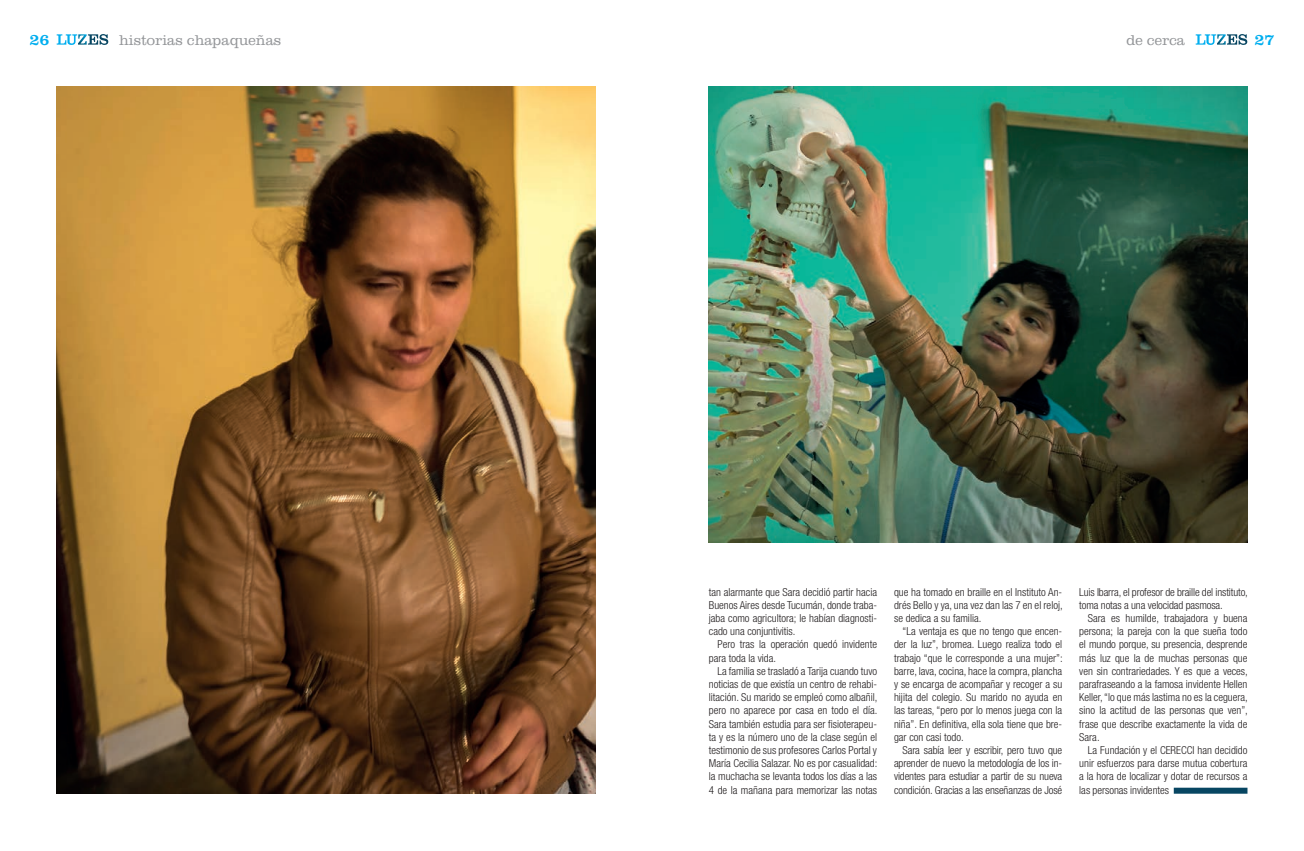
<style>
.page{position:relative;width:1304px;height:851px;background:#fff}
.page>*{position:absolute;margin:0;border:0;box-sizing:border-box;transform-origin:0 0}
.t1{font:16.3px "Clarendon LT Std";color:#00aeef}
.MEST_-_Títol_secció{font:300 14.7px "Clarendon LT Std";color:#939598}
.GAL_-_Galerada{font:300 condensed 11px/13.2px "Helvetica Neue LT Std";color:#231f20;text-align:justify}
.GAL_-_Galerada_capit{font:300 condensed 11px/13.2px "Helvetica Neue LT Std";color:#231f20;text-align:justify}
</style>
<div class="page">
<svg style="left:57px;top:34px;width:51px;height:11px"></svg>
<svg style="left:1196px;top:34px;width:51px;height:11px"></svg>
<div style="left:1174px;top:787px;width:73px;height:6px;background:#074662"></div>
<img style="left:709px;top:86px;width:538px;height:456px">
<img style="left:57px;top:86px;width:538px;height:707px">
<h1 class="t1" style="left:29px;top:30px;width:21px">26</h1>
<h1 class="t1" style="left:1254px;top:30px;width:21px">27</h1>
<p class="MEST_-_Títol_secció" style="left:119px;top:31px;width:164px">historias chapaqueñas</p>
<p class="MEST_-_Títol_secció" style="left:1126px;top:31px;width:60px">de cerca</p>
<p class="GAL_-_Galerada_capit" style="left:709px;top:585px;width:170px">tan alarmante que Sara decidió partir hacia Buenos Aires desde Tucumán, donde traba&shy;jaba como agricultora; le habían diagnosti&shy;cado una conjuntivitis.</p>
<p class="GAL_-_Galerada" style="left:709px;top:637px;width:170px;text-indent:9px">Pero tras la operación quedó invidente para toda la vida.</p>
<p class="GAL_-_Galerada" style="left:709px;top:664px;width:170px;text-indent:9px">La familia se trasladó a Tarija cuando tuvo noticias de que existía un centro de rehabi&shy;litación. Su marido se empleó como albañil, pero no aparece por casa en todo el día.<br>Sara también estudia para ser fisioterapeu&shy;ta y es la número uno de la clase según el testimonio de sus profesores Carlos Portal y María Cecilia Salazar. No es por casualidad: la muchacha se levanta todos los días a las 4 de la mañana para memorizar las notas</p>
<p class="GAL_-_Galerada" style="left:894px;top:585px;width:170px">que ha tomado en braille en el Instituto An&shy;drés Bello y ya, una vez dan las 7 en el reloj, se dedica a su familia.</p>
<p class="GAL_-_Galerada" style="left:894px;top:624px;width:170px;text-indent:9px">“La ventaja es que no tengo que encen&shy;der la luz”, bromea. Luego realiza todo el trabajo “que le corresponde a una mujer”: barre, lava, cocina, hace la compra, plancha y se encarga de acompañar y recoger a su hijita del colegio. Su marido no ayuda en las tareas, “pero por lo menos juega con la niña”. En definitiva, ella sola tiene que bre&shy;gar con casi todo.</p>
<p class="GAL_-_Galerada" style="left:894px;top:743px;width:170px;text-indent:9px">Sara sabía leer y escribir, pero tuvo que aprender de nuevo la metodología de los in&shy;videntes para estudiar a partir de su nueva condición. Gracias a las enseñanzas de José</p>
<p class="GAL_-_Galerada" style="left:1079px;top:585px;width:170px">Luis Ibarra, el profesor de braille del instituto, toma notas a una velocidad pasmosa.</p>
<p class="GAL_-_Galerada" style="left:1079px;top:611px;width:170px;text-indent:9px">Sara es humilde, trabajadora y buena persona; la pareja con la que sueña todo el mundo porque, su presencia, desprende más luz que la de muchas personas que ven sin contrariedades. Y es que a veces, parafraseando a la famosa invidente Hellen Keller, “lo que más lastima no es la ceguera, sino la actitud de las personas que ven”, frase que describe exactamente la vida de Sara.</p>
<p class="GAL_-_Galerada" style="left:1079px;top:743px;width:170px;text-indent:9px">La Fundación y el CERECCI han decidido unir esfuerzos para darse mutua cobertura a la hora de localizar y dotar de recursos a las personas invidentes</p>
</div>
